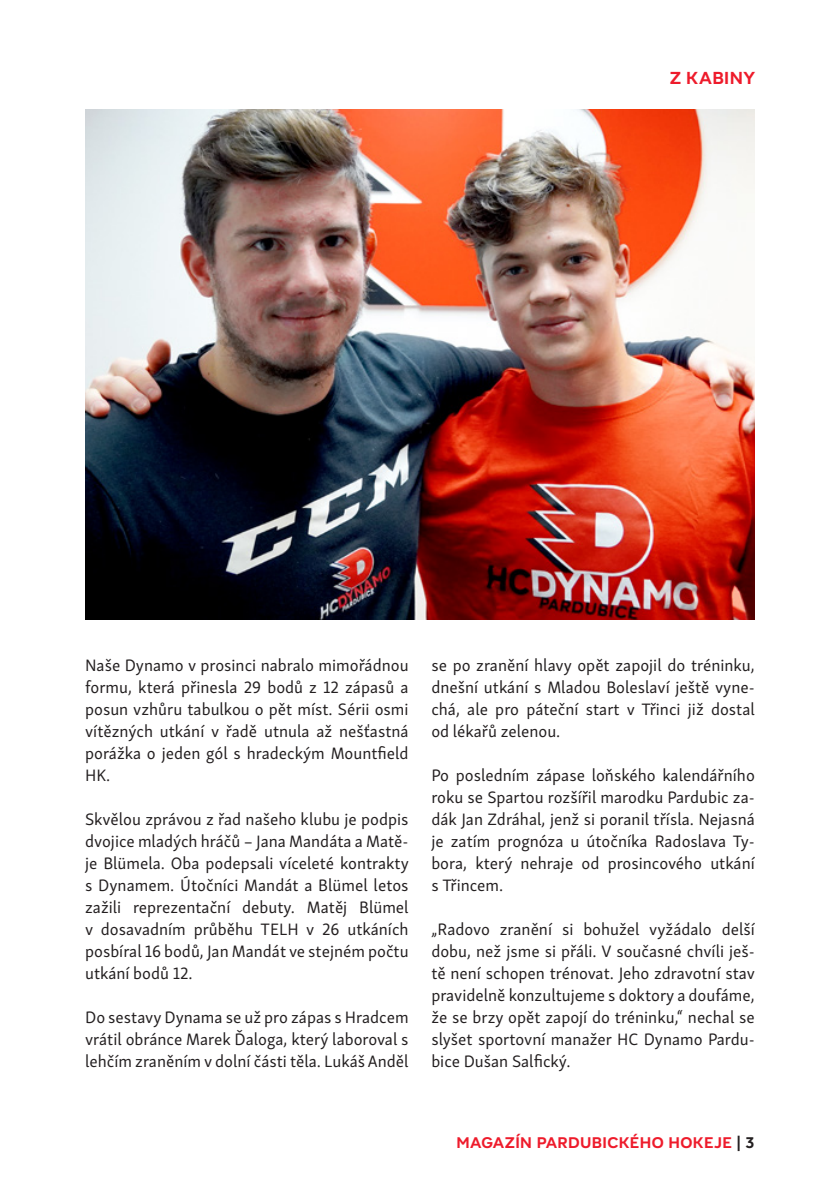
<style>
.page{position:relative;width:840px;height:1191px;background:#fff}
.page>*{position:absolute;margin:0;border:0;box-sizing:border-box;transform-origin:0 0}
.Zahlavi{font:700 18px "Adelphi PE";letter-spacing:.025em;color:#ee1b2b}
.Autor{font:17px/22px "Skolar Sans Latn TEST";color:#231f20;text-align:justify}
.Zapati{font:700 16px "Adelphi PE";letter-spacing:.025em;color:#ee1b2b}
.s1{color:#231f20}
</style>
<div class="page">
<img style="left:85px;top:109px;width:669px;height:511px">
<p class="Zahlavi" style="left:669px;top:66px;width:87px">Z KABINY</p>
<p class="Autor" style="left:85px;top:653px;width:325px">Naše Dynamo v prosinci nabralo mimořádnou formu, která přinesla 29 bodů z 12 zápasů a posun vzhůru tabulkou o pět míst. Sérii osmi vítězných utkání v řadě utnula až nešťastná porážka o jeden gól s hradeckým Mountfield HK.</p>
<p class="Autor" style="left:85px;top:807px;width:325px">Skvělou zprávou z řad našeho klubu je podpis dvojice mladých hráčů – Jana Mandáta a Matě&shy;je Blümela. Oba podepsali víceleté kontrakty s Dynamem. Útočníci Mandát a Blümel letos zažili reprezentační debuty. Matěj Blümel v dosavadním průběhu TELH v 26 utkáních posbíral 16 bodů, Jan Mandát ve stejném počtu utkání bodů 12.</p>
<p class="Autor" style="left:85px;top:1005px;width:325px">Do sestavy Dynama se už pro zápas s Hradcem vrátil obránce Marek Ďaloga, který laboroval s lehčím zraněním v dolní části těla. Lukáš Anděl</p>
<p class="Autor" style="left:431px;top:653px;width:325px">se po zranění hlavy opět zapojil do tréninku, dnešní utkání s Mladou Boleslaví ještě vyne&shy;chá, ale pro páteční start v Třinci již dostal od lékařů zelenou.</p>
<p class="Autor" style="left:431px;top:763px;width:325px">Po posledním zápase loňského kalendářního roku se Spartou rozšířil marodku Pardubic za&shy;dák Jan Zdráhal, jenž si poranil třísla. Nejasná je zatím prognóza u útočníka Radoslava Ty&shy;bora, který nehraje od prosincového utkání s Třincem.</p>
<p class="Autor" style="left:431px;top:917px;width:325px">„Radovo zranění si bohužel vyžádalo delší dobu, než jsme si přáli. V současné chvíli ješ&shy;tě není schopen trénovat. Jeho zdravotní stav pravidelně konzultujeme s doktory a doufáme, že se brzy opět zapojí do tréninku,“ nechal se slyšet sportovní manažer HC Dynamo Pardu&shy;bice Dušan Salfický.</p>
<p class="Zapati" style="left:456px;top:1131px;width:300px">MAGAZÍN PARDUBICKÉHO HOKEJE <span class="s1">| 3</span></p>
</div>
